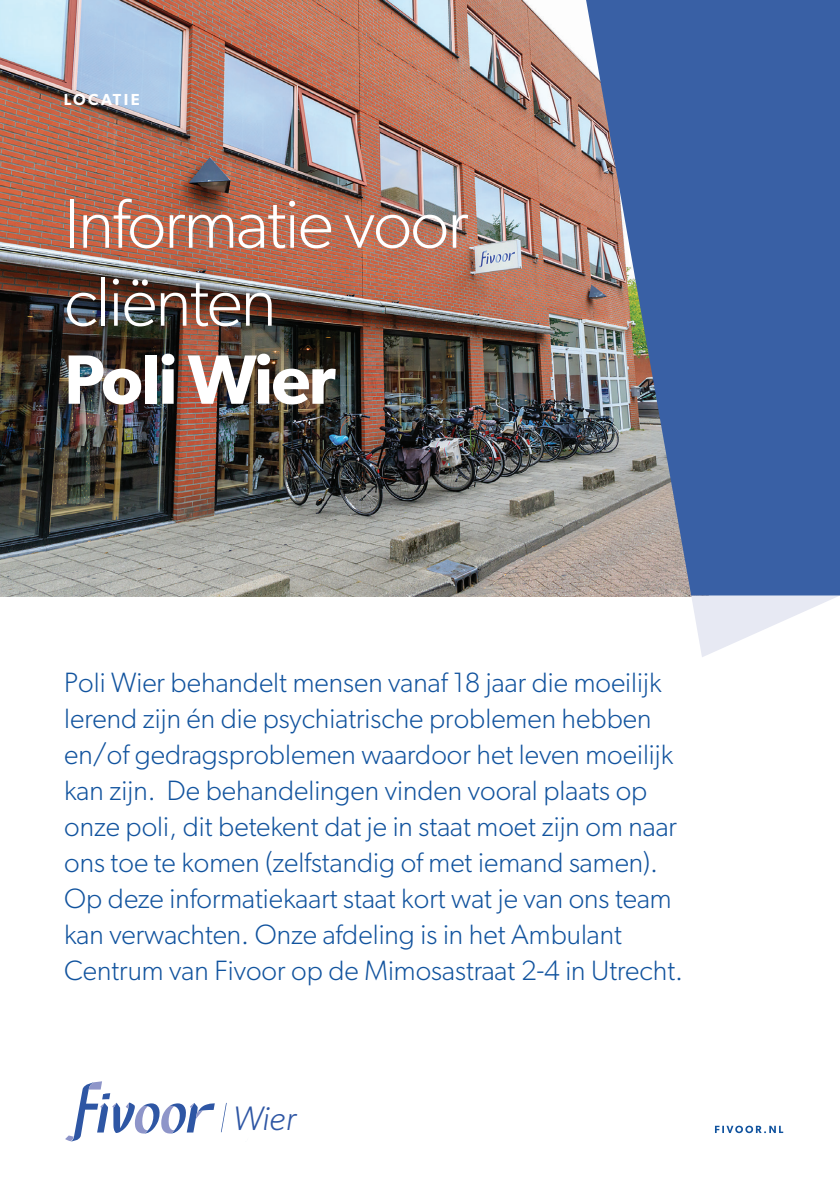
<style>
.page{position:relative;width:840px;height:1191px;background:#fff}
.page>*{position:absolute;margin:0;border:0;box-sizing:border-box;transform-origin:0 0}
.t1{font:300 70px/78px "Gibson";letter-spacing:-.025em;color:#fff}
.t2{font:600 70px "Gibson";letter-spacing:-.025em;color:#fff}
.t3{font:italic 300 34px "Gibson";color:#2e56a4}
.t4{font:300 28px/36px "Gibson";color:#11539e}
.t5{font:600 16px "Gibson";letter-spacing:.15em;color:#fff}
</style>
<div class="page">
<svg style="left:715px;top:1125px;width:67px;height:8px"></svg>
<svg style="left:221px;top:1103px;width:6px;height:29px"></svg>
<svg style="left:65px;top:1081px;width:150px;height:60px"></svg>
<img style="left:0;top:0;width:690px;height:597px">
<svg style="left:690px;top:595px;width:149px;height:62px"></svg>
<svg style="left:585px;top:0;width:254px;height:595px;background:#4f6ba0"></svg>
<p class="t5" style="left:64px;top:90px;width:77px">LOCATIE</p>
<h1 class="t1" style="left:64px;top:184px;width:405px">Informatie voor cliënten</h1>
<h1 class="t2" style="left:64px;top:338px;width:273px">Poli Wier</h1>
<p class="t4" style="left:64px;top:663px;width:620px">Poli Wier behandelt mensen vanaf 18 jaar die moeilijk lerend zijn én die psychiatrische problemen hebben en/of gedragsproblemen waardoor het leven moeilijk kan zijn. De behandelingen vinden vooral plaats op onze poli, dit betekent dat je in staat moet zijn om naar ons toe te komen (zelfstandig of met iemand samen).<br>Op deze informatiekaart staat kort wat je van ons team kan verwachten. Onze afdeling is in het Ambulant Centrum van Fivoor op de Mimosastraat 2-4 in Utrecht.</p>
<p class="t3" style="left:233px;top:1097px;width:64px">Wier</p>
</div>
